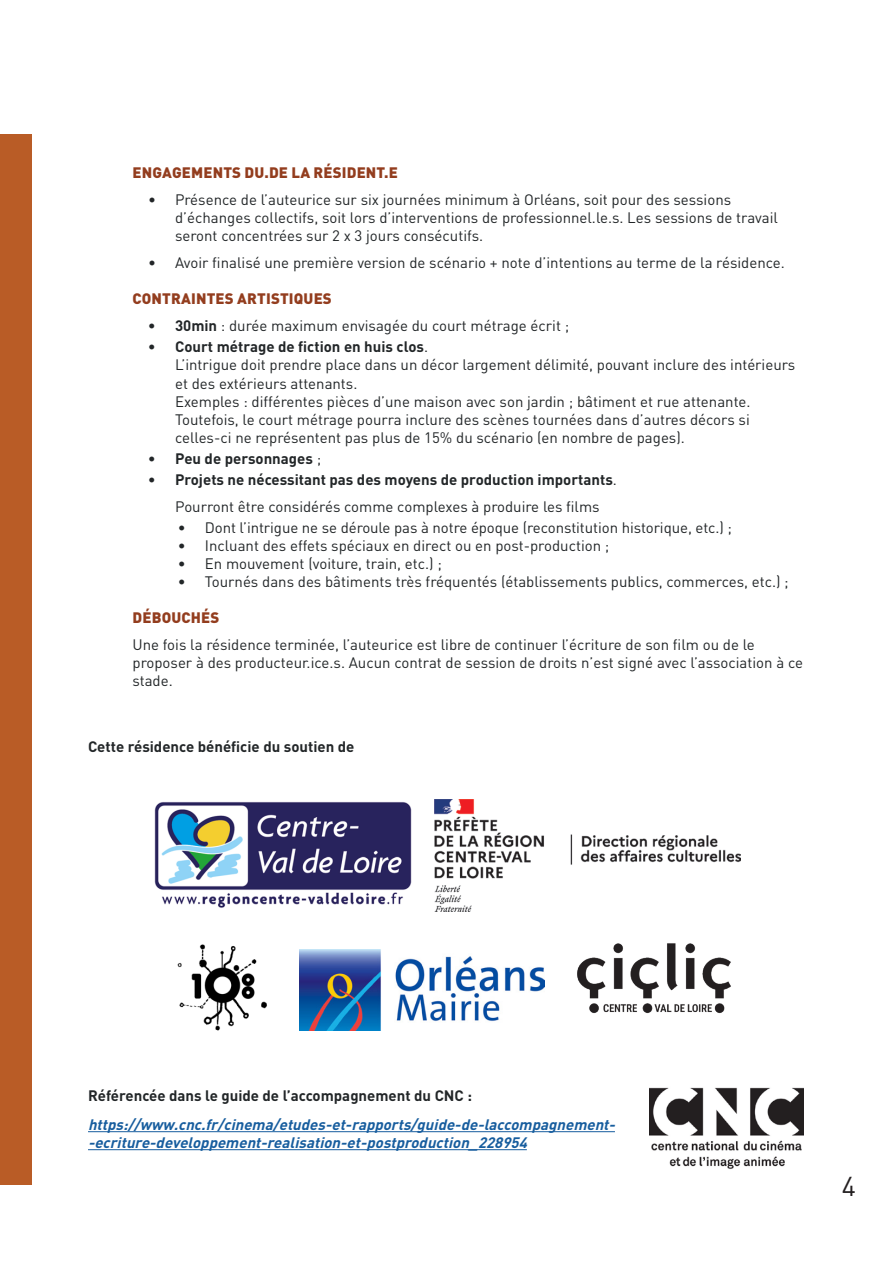
<style>
.page{position:relative;width:893px;height:1263px;background:#fff}
.page>*{position:absolute;margin:0;border:0;box-sizing:border-box;transform-origin:0 0}
.t1{font:27px "DIN Pro";color:#231f20}
.TXT_COURANT{font:15px/18px "DIN Pro";color:#222628}
.TXT_COURANT-2{font:700 15px/27px "DIN Pro";color:#222628}
.TXT_COURANT-3{font:italic 700 15px/18px "DIN Pro";color:#175d9e}
.TXT_COURANT-4{font:900 15px "DIN Pro";letter-spacing:.01em;color:#933d1e}
.s1{font-weight:700}
.s2{font-weight:400}
</style>
<div class="page">
<div style="left:0;top:134px;width:32px;height:1050px;background:#b95c26"></div>
<img style="left:577px;top:943px;width:154px;height:71px">
<img style="left:300px;top:949px;width:245px;height:81px">
<img style="left:177px;top:944px;width:90px;height:87px">
<img style="left:154px;top:802px;width:258px;height:106px">
<hr style="left:88px;top:1131px;width:527px;height:1px;background:#175d9e">
<hr style="left:88px;top:1149px;width:439px;height:1px;background:#175d9e">
<img style="left:650px;top:1087px;width:153px;height:82px">
<img style="left:435px;top:800px;width:305px;height:111px">
<p class="TXT_COURANT-4" style="left:133px;top:163px;width:267px">ENGAGEMENTS DU.DE LA RÉSIDENT.E</p>
<p class="TXT_COURANT" style="left:175px;top:190px;width:604px;text-indent:-27px">• Présence de l’auteurice sur six journées minimum à Orléans, soit pour des sessions d’échanges collectifs, soit lors d’interventions de professionnel.le.s. Les sessions de travail seront concentrées sur 2 x 3 jours consécutifs.</p>
<p class="TXT_COURANT" style="left:148px;top:253px;width:638px">• Avoir finalisé une première version de scénario + note d’intentions au terme de la résidence.</p>
<p class="TXT_COURANT-4" style="left:133px;top:289px;width:201px">CONTRAINTES ARTISTIQUES</p>
<p class="TXT_COURANT" style="left:148px;top:316px;width:423px"><span class="s1">• 30min</span> : durée maximum envisagée du court métrage écrit ;</p>
<p class="TXT_COURANT" style="left:175px;top:337px;width:622px;text-indent:-27px"><span class="s1">• Court métrage de fiction en huis clos</span>.<br>L’intrigue doit prendre place dans un décor largement délimité, pouvant inclure des intérieurs et des extérieurs attenants.<br>Exemples : différentes pièces d’une maison avec son jardin ; bâtiment et rue attenante.<br>Toutefois, le court métrage pourra inclure des scènes tournées dans d’autres décors si celles-ci ne représentent pas plus de 15% du scénario (en nombre de pages).</p>
<p class="TXT_COURANT-2" style="left:148px;top:444px;width:175px">• Peu de personnages <span class="s2">;</span></p>
<p class="TXT_COURANT-2" style="left:175px;top:465px;width:443px;text-indent:-27px">• Projets ne nécessitant pas des moyens de production importants<span class="s2">.<br>Pourront être considérés comme complexes à produire les films</span></p>
<p class="TXT_COURANT" style="left:178px;top:517px;width:556px">• Dont l’intrigue ne se déroule pas à notre époque (reconstitution historique, etc.) ;</p>
<p class="TXT_COURANT" style="left:178px;top:535px;width:433px">• Incluant des effets spéciaux en direct ou en post-production ;</p>
<p class="TXT_COURANT" style="left:178px;top:553px;width:265px">• En mouvement (voiture, train, etc.) ;</p>
<p class="TXT_COURANT" style="left:178px;top:571px;width:612px">• Tournés dans des bâtiments très fréquentés (établissements publics, commerces, etc.) ;</p>
<p class="TXT_COURANT-4" style="left:133px;top:607px;width:88px">DÉBOUCHÉS</p>
<p class="TXT_COURANT" style="left:133px;top:634px;width:672px">Une fois la résidence terminée, l’auteurice est libre de continuer l’écriture de son film ou de le proposer à des producteur.ice.s. Aucun contrat de session de droits n’est signé avec l’association à ce stade.</p>
<p class="TXT_COURANT-2" style="left:88px;top:732px;width:268px">Cette résidence bénéficie du soutien de</p>
<p class="TXT_COURANT-2" style="left:88px;top:1081px;width:386px">Référencée dans le guide de l’accompagnement du CNC :</p>
<p class="TXT_COURANT-3" style="left:88px;top:1114px;width:533px">https://www.cnc.fr/cinema/etudes-et-rapports/guide-de-laccompagnement--ecriture-developpement-realisation-et-postproduction_228954</p>
<h1 class="t1" style="left:842px;top:1167px;width:16px">4</h1>
</div>
